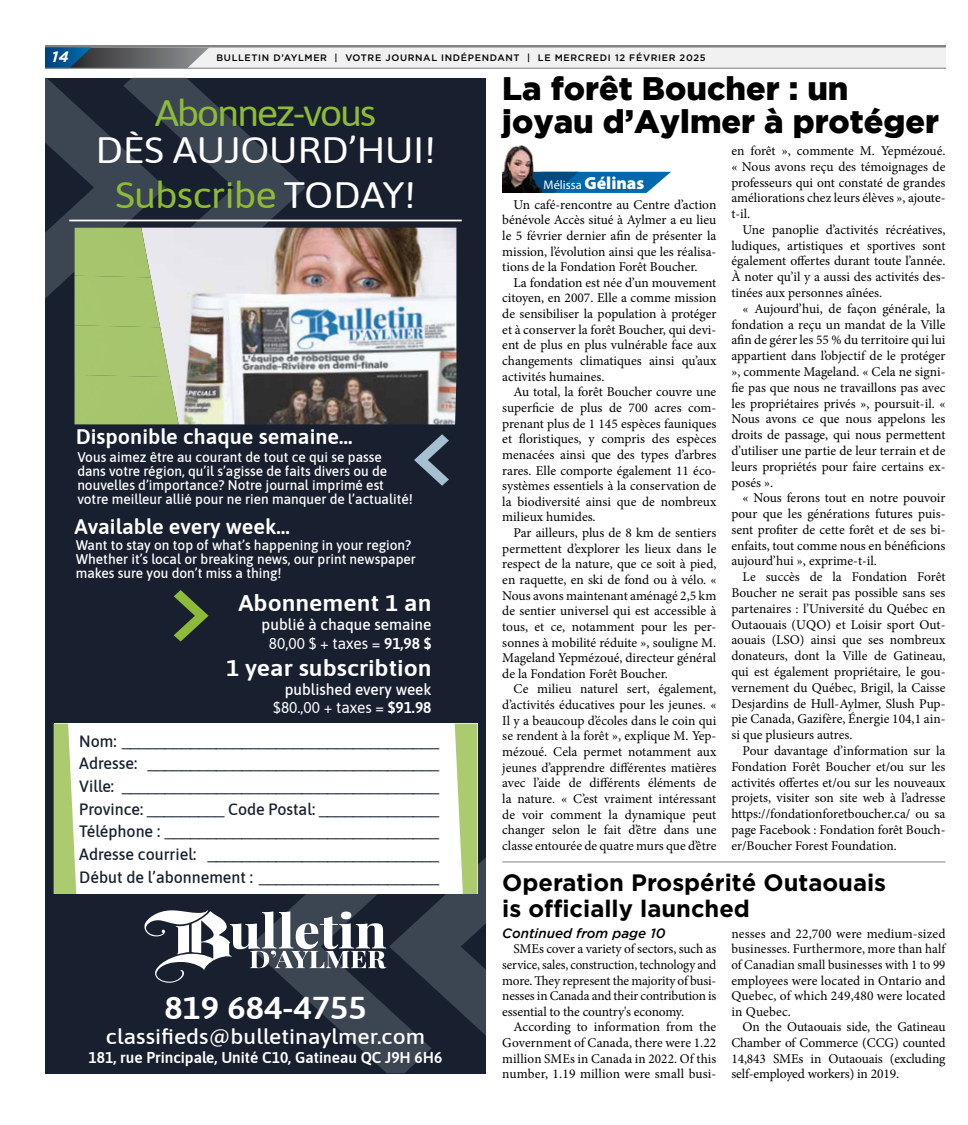
<style>
.page{position:relative;width:968px;height:1125px;background:#fff}
.page>*{position:absolute;margin:0;border:0;box-sizing:border-box;transform-origin:0 0}
.t1{font:36.62px/45.8px "Asap";letter-spacing:-.01em;color:#fff;text-align:center;scale:1.09 1}
.t2{font:36.62px "Asap";letter-spacing:-.06em;color:#8ebb37;scale:1.09 1}
.t3{font:900 32.5px/32.5px "Gotham";color:#000}
.t4{font:600 31.5px "Asap";color:#fff;scale:1.09 1}
.t5{font:700 23.75px/26.2px "Gotham HTF";color:#000}
.t6{font:600 22.75px "Asap";color:#fff;scale:1.09 1}
.t7{font:600 21px "Asap";color:#fff}
.t8{font:500 21px "Asap";color:#fff;scale:1.09 1}
.t9{font:500 16.38px/22.6px "Asap";color:#18202f;text-align:justify}
.t10{font:500 15.75px/18.4px "Asap";color:#fff;text-align:right}
.t11{font:600 15.75px "Asap";color:#fff}
.t12{font:italic 700 15px "Gotham";color:#fff}
.t13{font:500 14px/14px "Asap";color:#fff}
.t14{font:13.5px/15.6px "Minion Pro";color:#000;text-align:justify}
.t15{font:italic 500 13.5px "Gotham";color:#000}
.t16{font:12.5px "Myriad Pro";color:#fff}
.t17{font:500 9.38px "Gotham HTF";letter-spacing:.07em;color:#000}
.s1{font-weight:900;font-size:17.5px}
.s2{color:#8ebb37}
.s3{font-weight:400}
.s4{font-weight:600}
</style>
<div class="page">
<div style="left:45px;top:46px;width:900px;height:22px;background:#f1f1f2"></div>
<hr style="left:45px;top:45px;width:900px;height:3px;background:#808285">
<svg style="left:45px;top:48px;width:164px;height:20px;background:#556776"></svg>
<hr style="left:45px;top:68px;width:900px;height:1px;background:#7c8185">
<svg style="left:541px;top:172px;width:130px;height:21px;background:#1870ab"></svg>
<img style="left:502px;top:145px;width:39px;height:48px">
<div style="left:45px;top:78px;width:441px;height:995px;background:#18202f"></div>
<svg style="left:45px;top:78px;width:261px;height:221px"></svg>
<div style="left:54px;top:724px;width:423px;height:170px;background:#fff"></div>
<svg style="left:54px;top:724px;width:22px;height:170px"></svg>
<svg style="left:144px;top:724px;width:342px;height:349px"></svg>
<hr style="left:69px;top:220px;width:393px;height:1px;background:#fff">
<img style="left:151px;top:228px;width:305px;height:196px">
<img style="left:75px;top:228px;width:76px;height:48px">
<img style="left:75px;top:276px;width:85px;height:49px">
<img style="left:75px;top:325px;width:95px;height:50px">
<div style="left:75px;top:375px;width:104px;height:49px;background:#a6c56c"></div>
<svg style="left:414px;top:434px;width:35px;height:52px"></svg>
<svg style="left:174px;top:590px;width:35px;height:52px"></svg>
<hr style="left:502px;top:861px;width:443px;height:2px;background:#000">
<p class="t12" style="left:52px;top:47px;width:18px">14</p>
<p class="t17" style="left:216px;top:53px;width:490px">BULLETIN D’AYLMER | VOTRE JOURNAL INDÉPENDANT | LE MERCREDI 12 FÉVRIER 2025</p>
<h2 class="t3" style="left:502px;top:72px;width:438px">La forêt Boucher : un joyau d’Aylmer à protéger</h2>
<p class="t16" style="left:543px;top:177px;width:102px">Mélissa <span class="s1">Gélinas</span></p>
<p class="t14" style="left:502px;top:197px;width:215px;text-indent:11px">Un café-rencontre au Centre d’action bénévole Accès situé à Aylmer a eu lieu le 5 février dernier afin de présenter la mission, l’évolution ainsi que les réalisa&shy;tions de la Fondation Forêt Boucher.</p>
<p class="t14" style="left:502px;top:275px;width:216px;text-indent:11px">La fondation est née d’un mouvement citoyen, en 2007. Elle a comme mission de sensibiliser la population à protéger et à conserver la forêt Boucher, qui devi&shy;ent de plus en plus vulnérable face aux changements climatiques ainsi qu’aux activités humaines.</p>
<p class="t14" style="left:502px;top:384px;width:216px;text-indent:11px">Au total, la forêt Boucher couvre une superficie de plus de 700 acres com&shy;prenant plus de 1 145 espèces fauniques et floristiques, y compris des espèces menacées ainsi que des types d’arbres rares. Elle comporte également 11 éco&shy;systèmes essentiels à la conservation de la biodiversité ainsi que de nombreux milieux humides.</p>
<p class="t14" style="left:502px;top:525px;width:216px;text-indent:11px">Par ailleurs, plus de 8 km de sentiers permettent d’explorer les lieux dans le respect de la nature, que ce soit à pied, en raquette, en ski de fond ou à vélo. « Nous avons maintenant aménagé 2,5 km de sentier universel qui est accessible à tous, et ce, notamment pour les per&shy;sonnes à mobilité réduite », souligne M.<br>Mageland Yepmézoué, directeur général de la Fondation Forêt Boucher.</p>
<p class="t14" style="left:502px;top:681px;width:216px;text-indent:11px">Ce milieu naturel sert, également, d’activités éducatives pour les jeunes. « Il y a beaucoup d’écoles dans le coin qui se rendent à la forêt », explique M. Yep&shy;mézoué. Cela permet notamment aux jeunes d’apprendre différentes matières avec l’aide de différents éléments de la nature. « C’est vraiment intéressant de voir comment la dynamique peut changer selon le fait d’être dans une classe entourée de quatre murs que d’être</p>
<h1 class="t2" style="left:155px;top:88px;width:205px">Abonnez-vous</h1>
<h1 class="t1" style="left:95px;top:125px;width:313px">DÈS AUJOURD’HUI!<br><span class="s2">Subscribe</span> TODAY!</h1>
<p class="t14" style="left:731px;top:143px;width:216px">en forêt », commente M. Yepmézoué. « Nous avons reçu des témoignages de professeurs qui ont constaté de grandes améliorations chez leurs élèves », ajoute&shy;t-il.</p>
<p class="t14" style="left:731px;top:222px;width:216px;text-indent:11px">Une panoplie d’activités récréatives, ludiques, artistiques et sportives sont également offertes durant toute l’année.<br>À noter qu’il y a aussi des activités des&shy;tinées aux personnes aînées.</p>
<p class="t14" style="left:731px;top:301px;width:216px;text-indent:11px">« Aujourd’hui, de façon générale, la fondation a reçu un mandat de la Ville afin de gérer les 55 % du territoire qui lui appartient dans l’objectif de le protéger », commente Mageland. « Cela ne signi&shy;fie pas que nous ne travaillons pas avec les propriétaires privés », poursuit-il. « Nous avons ce que nous appelons les droits de passage, qui nous permettent d’utiliser une partie de leur terrain et de leurs propriétés pour faire certains ex&shy;posés ».</p>
<p class="t14" style="left:731px;top:490px;width:216px;text-indent:11px">« Nous ferons tout en notre pouvoir pour que les générations futures puis&shy;sent profiter de cette forêt et de ses bi&shy;enfaits, tout comme nous en bénéficions aujourd’hui », exprime-t-il.</p>
<p class="t14" style="left:731px;top:569px;width:216px;text-indent:11px">Le succès de la Fondation Forêt Boucher ne serait pas possible sans ses partenaires : l’Université du Québec en Outaouais (UQO) et Loisir sport Out&shy;aouais (LSO) ainsi que ses nombreux donateurs, dont la Ville de Gatineau, qui est également propriétaire, le gou&shy;vernement du Québec, Brigil, la Caisse Desjardins de Hull-Aylmer, Slush Pup&shy;pie Canada, Gazifère, Énergie 104,1 ain&shy;si que plusieurs autres.</p>
<p class="t14" style="left:731px;top:743px;width:215px;text-indent:11px">Pour davantage d’information sur la Fondation Forêt Boucher et/ou sur les activités offertes et/ou sur les nouveaux projets, visiter son site web à l’adresse https://fondationforetboucher.ca/ ou sa page Facebook : Fondation forêt Bouch&shy;er/Boucher Forest Foundation.</p>
<h3 class="t7" style="left:76px;top:422px;width:278px">Disponible chaque semaine…</h3>
<p class="t13" style="left:77px;top:449px;width:337px">Vous aimez être au courant de tout ce qui se passe dans votre région, qu’il s’agisse de faits divers ou de nouvelles d’importance? Notre journal imprimé est votre meilleur allié pour ne rien manquer de l’actualité!</p>
<h3 class="t7" style="left:75px;top:512px;width:217px">Available every week…</h3>
<p class="t13" style="left:76px;top:538px;width:342px">Want to stay on top of what’s happening in your region?<br>Whether it’s local or breaking news, our print newspaper makes sure you don’t miss a thing!</p>
<h3 class="t6" style="left:238px;top:587px;width:179px">Abonnement 1 an</h3>
<p class="t10" style="left:261px;top:615px;width:171px;text-align:center">publié à chaque semaine<br><span class="s3">80,00 $ + taxes =</span> <span class="s4">91,98 $</span></p>
<h3 class="t6" style="left:226px;top:652px;width:190px">1 year subscribtion</h3>
<p class="t10" style="left:273px;top:679px;width:160px">published every week <span class="s3">$80.,00 + taxes =</span> <span class="s4">$91.98</span></p>
<p class="t9" style="left:79px;top:729px;width:361px">Nom: _____________________________________ Adresse: __________________________________ Ville: _____________________________________ Province: _________ Code Postal: ______________ Téléphone : ________________________________ Adresse courriel: ___________________________ Début de l’abonnement : _____________________</p>
<h3 class="t5" style="left:502px;top:869px;width:385px">Operation Prospérité Outaouais is officially launched</h3>
<p class="t15" style="left:502px;top:925px;width:165px">Continued from page 10</p>
<p class="t14" style="left:502px;top:941px;width:215px;text-indent:11px">SMEs cover a variety of sectors, such as service, sales, construction, technology and more. They represent the majority of busi&shy;nesses in Canada and their contribution is essential to the country's economy.</p>
<p class="t14" style="left:502px;top:1019px;width:216px;text-indent:11px">According to information from the Government of Canada, there were 1.22 million SMEs in Canada in 2022. Of this number, 1.19 million were small busi-</p>
<p class="t14" style="left:731px;top:926px;width:215px">nesses and 22,700 were medium-sized businesses. Furthermore, more than half of Canadian small businesses with 1 to 99 employees were located in Ontario and Quebec, of which 249,480 were located in Quebec.</p>
<p class="t14" style="left:731px;top:1019px;width:216px;text-indent:11px">On the Outaouais side, the Gatineau Chamber of Commerce (CCG) counted 14,843 SMEs in Outaouais (excluding self-employed workers) in 2019.</p>
<h3 class="t4" style="left:164px;top:986px;width:187px">819 684-4755</h3>
<h3 class="t8" style="left:106px;top:1022px;width:294px">classifieds@bulletinaylmer.com</h3>
<p class="t11" style="left:89px;top:1047px;width:355px">181, rue Principale, Unité C10, Gatineau QC J9H 6H6</p>
</div>
